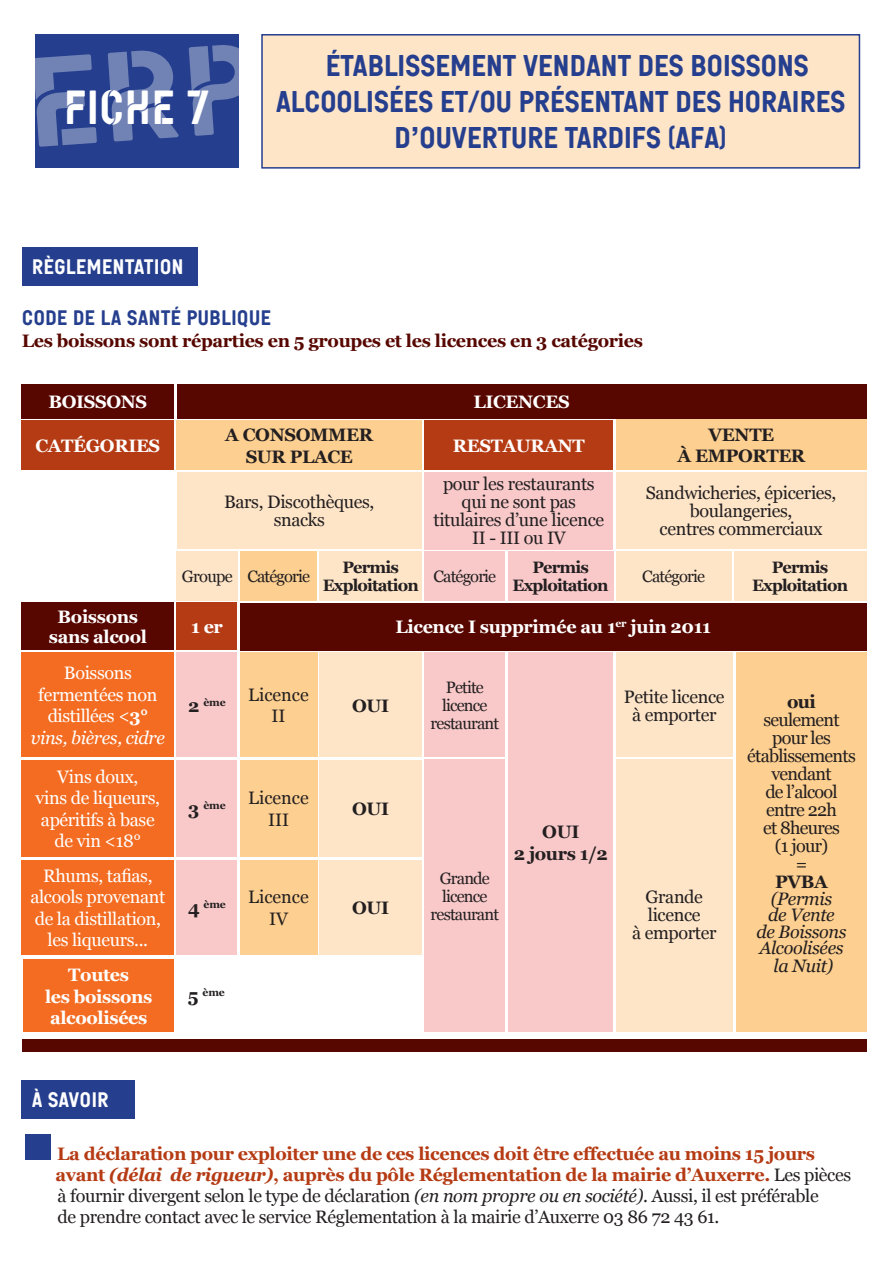
<style>
.page{position:relative;width:893px;height:1263px;background:#fff}
.page>*{position:absolute;margin:0;border:0;box-sizing:border-box;transform-origin:0 0}
.t1{font:47.85px "Auxerrestencil";color:#fff;scale:.96 1}
.t2{font:30px/36px "Auxerrenormal";letter-spacing:-.02em;color:#253f8e;text-align:center}
.t3{font:21px "Auxerrenormal";color:#253f8e}
.t4{font:21px "Auxerrenormal";color:#fff}
.t5{font:18px/18px "Georgia";letter-spacing:-.02em;color:#231f20;text-align:center}
.t6{font:18px/21.6px "Georgia";letter-spacing:-.02em;color:#fff;text-align:center}
.t7{font:700 18px/21.6px "Georgia";letter-spacing:-.02em;color:#fff;text-align:center}
.t8{font:18px/18px "Georgia";letter-spacing:-.04em;color:#231f20;text-align:center}
.t9{font:700 18px/21.6px "Georgia";letter-spacing:-.02em;color:#231f20;text-align:center}
.t10{font:700 18px "Georgia";letter-spacing:-.02em;color:#570700}
.t11{font:italic 18px/17px "Georgia";letter-spacing:-.02em;color:#231f20;text-align:center}
.t12{font:18px/21.6px "Georgia";color:#231f20;text-align:center}
.t13{font:16.5px/18px "Georgia";letter-spacing:-.05em;color:#231f20;text-align:center}
.t14{font:700 16.5px/18px "Georgia";letter-spacing:-.05em;color:#231f20;text-align:center}
.t15{font:700 10.5px "Georgia";letter-spacing:-.02em;color:#231f20}
.s1{font-weight:700}
.s2{font-style:italic}
.s3{font-size:18px}
.s4{font-weight:700;color:#b53b14}
.s5{font-weight:700;font-style:italic;color:#b53b14}
</style>
<div class="page">
<div style="left:35px;top:35px;width:204px;height:133px;background:#253f8e"></div>
<div style="left:262px;top:35px;width:597px;height:133px;background:#fee5c8"></div>
<div style="left:261px;top:34px;width:599px;height:135px;border:2px solid #253f8e"></div>
<div style="left:177px;top:653px;width:60px;height:104px;background:#f9c9ca"></div>
<div style="left:320px;top:653px;width:102px;height:104px;background:#fee5c8"></div>
<div style="left:320px;top:760px;width:102px;height:97px;background:#fee5c8"></div>
<div style="left:320px;top:860px;width:102px;height:94px;background:#fee5c8"></div>
<div style="left:508px;top:653px;width:105px;height:379px;background:#f9c9ca"></div>
<div style="left:177px;top:760px;width:60px;height:97px;background:#f9c9ca"></div>
<div style="left:177px;top:860px;width:60px;height:94px;background:#f9c9ca"></div>
<div style="left:22px;top:760px;width:152px;height:97px;background:#f36c21"></div>
<div style="left:22px;top:860px;width:152px;height:94px;background:#f36c21"></div>
<div style="left:23px;top:960px;width:151px;height:72px;background:#f36c21"></div>
<div style="left:240px;top:653px;width:77px;height:104px;background:#fdcf90"></div>
<div style="left:425px;top:653px;width:80px;height:104px;background:#f9c9ca"></div>
<div style="left:616px;top:653px;width:116px;height:104px;background:#fee5c8"></div>
<div style="left:425px;top:760px;width:80px;height:272px;background:#f9c9ca"></div>
<div style="left:616px;top:760px;width:116px;height:272px;background:#fee5c8"></div>
<div style="left:240px;top:760px;width:77px;height:97px;background:#fdcf90"></div>
<div style="left:240px;top:860px;width:77px;height:94px;background:#fdcf90"></div>
<div style="left:736px;top:653px;width:131px;height:379px;background:#fdcf90"></div>
<div style="left:22px;top:384px;width:152px;height:34px;background:#570700"></div>
<div style="left:22px;top:420px;width:152px;height:50px;background:#b53b14"></div>
<div style="left:177px;top:384px;width:689px;height:34px;background:#570700"></div>
<div style="left:425px;top:420px;width:188px;height:50px;background:#b53b14"></div>
<div style="left:616px;top:420px;width:251px;height:50px;background:#fdcf90"></div>
<div style="left:177px;top:420px;width:245px;height:50px;background:#fdcf90"></div>
<div style="left:425px;top:472px;width:188px;height:77px;background:#f9c9ca"></div>
<div style="left:177px;top:472px;width:245px;height:77px;background:#fee5c8"></div>
<div style="left:616px;top:472px;width:250px;height:77px;background:#fee5c8"></div>
<div style="left:177px;top:551px;width:61px;height:49px;background:#fee5c8"></div>
<div style="left:241px;top:551px;width:76px;height:49px;background:#fdcf90"></div>
<div style="left:425px;top:551px;width:80px;height:49px;background:#f9c9ca"></div>
<div style="left:616px;top:551px;width:115px;height:49px;background:#fee5c8"></div>
<div style="left:320px;top:551px;width:102px;height:49px;background:#fee5c8"></div>
<div style="left:508px;top:551px;width:105px;height:49px;background:#f9c9ca"></div>
<div style="left:734px;top:551px;width:132px;height:49px;background:#fee5c8"></div>
<div style="left:22px;top:603px;width:152px;height:47px;background:#570700"></div>
<div style="left:240px;top:603px;width:627px;height:47px;background:#570700"></div>
<div style="left:177px;top:603px;width:60px;height:47px;background:#b53b14"></div>
<div style="left:22px;top:653px;width:152px;height:104px;background:#f36c21"></div>
<div style="left:22px;top:248px;width:176px;height:38px;background:#253f8e"></div>
<div style="left:22px;top:1039px;width:845px;height:13px;background:#570700"></div>
<div style="left:25px;top:1134px;width:26px;height:26px;background:#253f8e"></div>
<div style="left:22px;top:1080px;width:113px;height:38px;background:#253f8e"></div>
<h1 class="t1" style="left:64px;top:83px;width:153px">fiche 7</h1>
<p class="t4" style="left:32px;top:256px;width:153px">RÈGLEMENTATION</p>
<h2 class="t2" style="left:276px;top:48px;width:571px">ÉTABLISSEMENT VENDANT DES BOISSONS<br>ALCOOLISÉES ET/OU PRÉSENTANT DES HORAIRES</h2>
<h2 class="t2" style="left:394px;top:120px;width:335px">D’OUVERTURE TARDIFS (AFA)</h2>
<p class="t3" style="left:22px;top:307px;width:251px">CODE DE LA SANTÉ PUBLIQUE</p>
<p class="t10" style="left:22px;top:329px;width:623px">Les boissons sont réparties en 5 groupes et les licences en 3 catégories</p>
<p class="t7" style="left:48px;top:391px;width:100px">BOISSONS</p>
<p class="t7" style="left:35px;top:435px;width:126px">CATÉGORIES</p>
<p class="t9" style="left:225px;top:424px;width:149px">A CONSOMMER<br>SUR PLACE</p>
<p class="t7" style="left:473px;top:391px;width:98px">LICENCES</p>
<p class="t7" style="left:453px;top:435px;width:134px">RESTAURANT</p>
<p class="t9" style="left:678px;top:424px;width:129px">VENTE<br>À EMPORTER</p>
<p class="t5" style="left:433px;top:475px;width:172px">pour les restaurants qui ne sont pas titulaires d’une licence<br>II - III ou IV</p>
<p class="t5" style="left:224px;top:493px;width:152px">Bars, Discothèques, snacks</p>
<p class="t5" style="left:646px;top:484px;width:192px">Sandwicheries, épiceries, boulangeries,<br>centres commerciaux</p>
<p class="t13" style="left:182px;top:567px;width:130px">Groupe Catégorie</p>
<p class="t13" style="left:433px;top:567px;width:64px">Catégorie</p>
<p class="t13" style="left:642px;top:567px;width:64px">Catégorie</p>
<p class="t14" style="left:323px;top:558px;width:98px">Permis<br>Exploitation</p>
<p class="t14" style="left:513px;top:558px;width:98px">Permis<br>Exploitation</p>
<p class="t14" style="left:752px;top:558px;width:98px">Permis<br>Exploitation</p>
<p class="t7" style="left:49px;top:607px;width:100px;line-height:19.5px">Boissons sans alcool</p>
<p class="t7" style="left:395px;top:616px;width:317px">Licence I supprimée au 1<sup>er</sup> juin 2011</p>
<p class="t7" style="left:191px;top:616px;width:33px">1 er</p>
<p class="t6" style="left:31px;top:663px;width:136px">Boissons fermentées non distillées &lt;<span class="s1">3° </span><span class="s2">vins, bières, cidre</span></p>
<p class="t6" style="left:36px;top:766px;width:126px">Vins doux,<br>vins de liqueurs, apéritifs à base de vin &lt;18°</p>
<p class="t6" style="left:30px;top:865px;width:136px">Rhums, tafias, alcools provenant de la distillation, les liqueurs...</p>
<p class="t7" style="left:45px;top:964px;width:109px">Toutes<br>les boissons alcoolisées</p>
<p class="t12" style="left:248px;top:684px;width:62px">Licence<br>II</p>
<p class="t13" style="left:431px;top:679px;width:70px">Petite licence restaurant</p>
<p class="t5" style="left:624px;top:688px;width:102px">Petite licence à emporter</p>
<p class="t15" style="left:188px;top:695px;width:39px"><span class="s3">2</span> ème</p>
<p class="t9" style="left:352px;top:695px;width:39px">OUI</p>
<p class="t15" style="left:188px;top:799px;width:39px"><span class="s3">3</span> ème</p>
<p class="t12" style="left:248px;top:787px;width:62px">Licence<br>III</p>
<p class="t15" style="left:188px;top:897px;width:39px"><span class="s3">4</span> ème</p>
<p class="t12" style="left:248px;top:886px;width:62px">Licence<br>IV</p>
<p class="t15" style="left:188px;top:985px;width:38px"><span class="s3">5</span> ème</p>
<p class="t9" style="left:352px;top:798px;width:39px">OUI</p>
<p class="t9" style="left:352px;top:897px;width:39px">OUI</p>
<p class="t13" style="left:431px;top:870px;width:70px">Grande licence restaurant</p>
<p class="t9" style="left:514px;top:821px;width:95px">OUI<br>2 jours 1/2</p>
<p class="t5" style="left:632px;top:888px;width:86px">Grande licence<br>à emporter</p>
<p class="t9" style="left:787px;top:691px;width:30px">oui</p>
<p class="t8" style="left:747px;top:711px;width:110px">seulement pour les établissements vendant<br>de l’alcool entre 22h<br>et 8heures<br>(1 jour)<br>=</p>
<p class="t9" style="left:775px;top:871px;width:54px">PVBA</p>
<p class="t11" style="left:756px;top:890px;width:91px">(Permis<br>de Vente<br>de Boissons<br>Alcoolisées la Nuit)</p>
<p class="t4" style="left:32px;top:1088px;width:79px">À SAVOIR</p>
<p class="t5" style="left:55px;top:1143px;width:797px;line-height:21px;text-align:left"><span class="s4">La déclaration pour exploiter une de ces licences doit être effectuée au moins 15 jours avant</span> <span class="s5">(délai de rigueur)</span><span class="s4">, auprès du pôle Réglementation de la mairie d’Auxerre.</span> Les pièces à fournir divergent selon le type de déclaration <span class="s2">(en nom propre ou en société)</span>. Aussi, il est préférable<br>de prendre contact avec le service Réglementation à la mairie d’Auxerre 03 86 72 43 61.</p>
</div>
